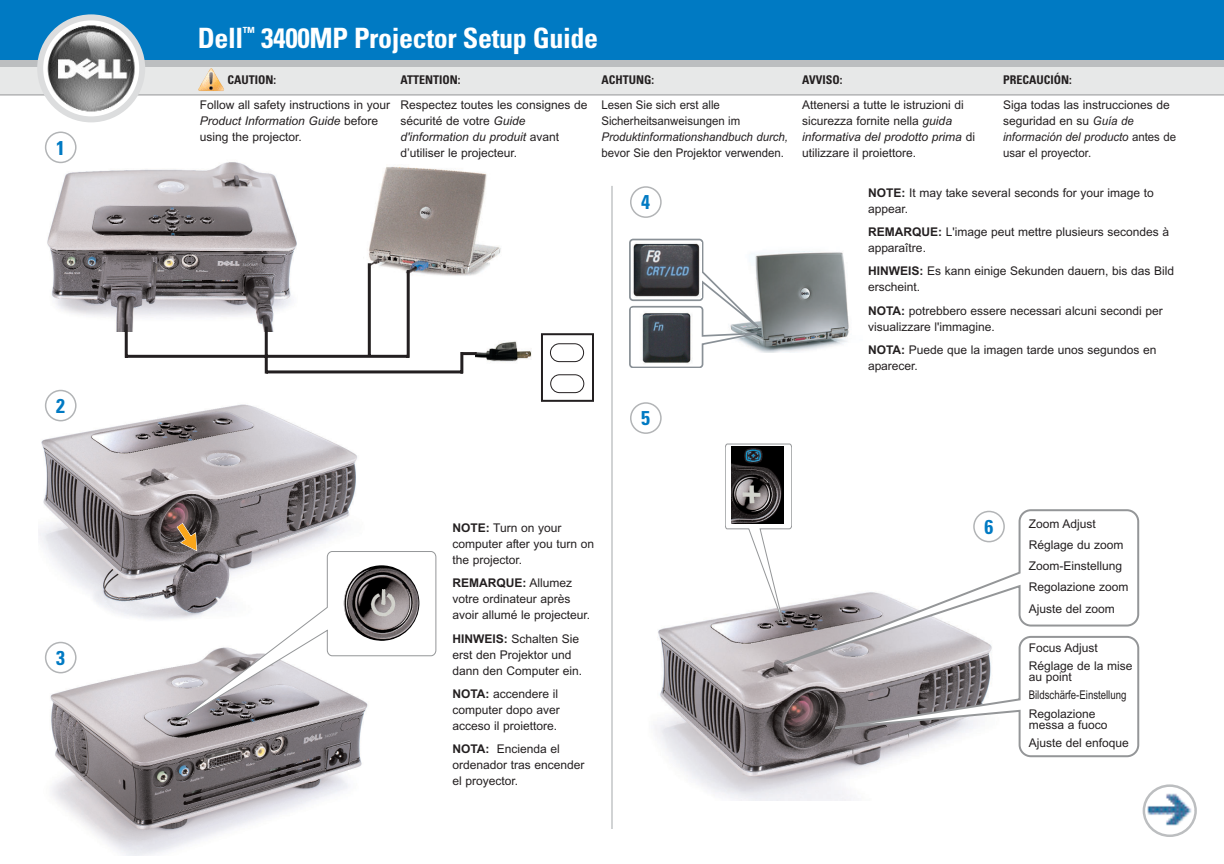
<style>
.page{position:relative;width:1224px;height:864px;background:#fff}
.page>*{position:absolute;margin:0;border:0;box-sizing:border-box;transform-origin:0 0}
.t1{font:700 condensed 28px "Univers 67";letter-spacing:-.015em;color:#fff}
.t2{font:700 condensed 20px "Univers 67";color:#007ac3}
.t3{font:12px/16px "Arial";color:#231f20}
.t4{font:12px/16px "Arial";color:#231f20;scale:.95 1}
.t5{font:700 condensed 12px "Univers 67";color:#231f20}
.t6{font:italic 12px "Arial";color:#231f20;scale:.95 1}
.s1{font-style:italic}
.s2{font-weight:700}
</style>
<div class="page">
<div style="left:0;top:67px;width:1224px;height:28px;background:#e7e8e8"></div>
<div style="left:0;top:38px;width:1224px;height:29px;background:#bcbec0"></div>
<div style="left:0;top:0;width:1224px;height:59px;background:#007ac3"></div>
<svg style="left:37px;top:14px;width:108px;height:108px"></svg>
<img style="left:46px;top:24px;width:89px;height:89px;border-radius:50%">
<svg style="left:630px;top:186px;width:32px;height:32px"></svg>
<img style="left:198px;top:68px;width:26px;height:24px">
<hr style="left:611px;top:186px;width:2px;height:643px;background:#d1d3d4">
<svg style="left:1143px;top:784px;width:54px;height:53px"></svg>
<img style="left:475px;top:341px;width:57px;height:21px">
<img style="left:367px;top:166px;width:134px;height:114px">
<img style="left:783px;top:251px;width:66px;height:102px">
<svg style="left:629px;top:239px;width:154px;height:129px"></svg>
<img style="left:632px;top:243px;width:69px;height:55px">
<img style="left:631px;top:309px;width:69px;height:55px">
<img style="left:50px;top:641px;width:312px;height:214px">
<img style="left:38px;top:404px;width:319px;height:216px">
<svg style="left:177px;top:551px;width:259px;height:172px"></svg>
<svg style="left:45px;top:642px;width:32px;height:31px"></svg>
<img style="left:655px;top:617px;width:241px;height:184px">
<svg style="left:725px;top:444px;width:67px;height:180px"></svg>
<img style="left:732px;top:447px;width:52px;height:77px">
<svg style="left:834px;top:665px;width:305px;height:92px"></svg>
<svg style="left:782px;top:509px;width:357px;height:156px"></svg>
<svg style="left:973px;top:511px;width:32px;height:31px"></svg>
<svg style="left:45px;top:390px;width:32px;height:31px"></svg>
<img style="left:47px;top:162px;width:250px;height:169px">
<hr style="left:125px;top:355px;width:284px;height:3px;background:#231f20">
<hr style="left:266px;top:370px;width:197px;height:3px;background:#231f20">
<hr style="left:407px;top:270px;width:3px;height:88px;background:#231f20">
<hr style="left:265px;top:327px;width:3px;height:47px;background:#231f20">
<hr style="left:368px;top:263px;width:3px;height:93px;background:#231f20">
<hr style="left:460px;top:352px;width:3px;height:21px;background:#231f20">
<hr style="left:125px;top:324px;width:3px;height:34px;background:#231f20">
<div style="left:541px;top:333px;width:53px;height:69px;border:2px solid #231f20"></div>
<div style="left:550px;top:343px;width:34px;height:19px;border:2px solid #231f20;border-radius:9px"></div>
<div style="left:550px;top:374px;width:34px;height:19px;border:2px solid #231f20;border-radius:9px"></div>
<svg style="left:45px;top:132px;width:32px;height:31px"></svg>
<hr style="left:461px;top:352px;width:16px;height:3px;background:#231f20">
<svg style="left:176px;top:522px;width:22px;height:30px"></svg>
<img style="left:344px;top:565px;width:75px;height:76px;border-radius:50%">
<svg style="left:630px;top:402px;width:32px;height:32px"></svg>
<h2 class="t2" style="left:56px;top:136px;width:10px">1</h2>
<h2 class="t2" style="left:56px;top:394px;width:10px">2</h2>
<h2 class="t2" style="left:56px;top:646px;width:10px">3</h2>
<h1 class="t1" style="left:198px;top:22px;width:402px">Dell<sup>™</sup> 3400MP Projector Setup Guide</h1>
<p class="t5" style="left:228px;top:72px;width:50px">CAUTION:</p>
<p class="t3" style="left:200px;top:97px;width:192px">Follow all safety instructions in your<br><span class="s1">Product Information Guide</span> before using the projector.</p>
<p class="t5" style="left:601px;top:72px;width:54px">ACHTUNG:</p>
<p class="t4" style="left:601px;top:97px;width:148px">Lesen Sie sich erst alle<br>Sicherheitsanweisungen im</p>
<p class="t6" style="left:601px;top:132px;width:198px">Produktinformationshandbuch durch,</p>
<p class="t4" style="left:601px;top:145px;width:194px">bevor Sie den Projektor verwenden.</p>
<p class="t5" style="left:401px;top:72px;width:61px">ATTENTION:</p>
<p class="t3" style="left:401px;top:97px;width:188px">Respectez toutes les consignes de sécurité de votre <span class="s1">Guide d'information du produit</span> avant d’utiliser le projecteur.</p>
<p class="t5" style="left:802px;top:72px;width:42px">AVVISO:</p>
<p class="t3" style="left:802px;top:97px;width:174px">Attenersi a tutte le istruzioni di sicurezza fornite nella <span class="s1">guida informativa del prodotto prima</span> di utilizzare il proiettore.</p>
<p class="t5" style="left:1003px;top:72px;width:70px">PRECAUCIÓN:</p>
<p class="t3" style="left:1003px;top:97px;width:175px">Siga todas las instrucciones de seguridad en su <span class="s1">Guía de información del producto</span> antes de usar el proyector.</p>
<h2 class="t2" style="left:641px;top:191px;width:10px">4</h2>
<p class="t3" style="left:868px;top:186px;width:287px"><span class="s2">NOTE:</span> It may take several seconds for your image to appear.</p>
<p class="t3" style="left:868px;top:225px;width:303px"><span class="s2">REMARQUE:</span> L'image peut mettre plusieurs secondes à apparaître.</p>
<p class="t3" style="left:868px;top:264px;width:308px"><span class="s2">HINWEIS:</span> Es kann einige Sekunden dauern, bis das Bild erscheint.</p>
<p class="t3" style="left:868px;top:303px;width:296px"><span class="s2">NOTA:</span> potrebbero essere necessari alcuni secondi per visualizzare l'immagine.</p>
<p class="t3" style="left:868px;top:343px;width:290px"><span class="s2">NOTA:</span> Puede que la imagen tarde unos segundos en aparecer.</p>
<p class="t3" style="left:452px;top:521px;width:143px"><span class="s2">NOTE:</span> Turn on your computer after you turn on the projector.</p>
<p class="t3" style="left:452px;top:576px;width:139px"><span class="s2">REMARQUE:</span> Allumez votre ordinateur après avoir allumé le projecteur.</p>
<p class="t3" style="left:452px;top:631px;width:131px"><span class="s2">HINWEIS:</span> Schalten Sie erst den Projektor und dann den Computer ein.</p>
<p class="t3" style="left:452px;top:687px;width:109px"><span class="s2">NOTA:</span> accendere il computer dopo aver acceso il proiettore.</p>
<p class="t3" style="left:452px;top:742px;width:134px"><span class="s2">NOTA:</span> Encienda el ordenador tras encender el proyector.</p>
<h2 class="t2" style="left:641px;top:407px;width:10px">5</h2>
<h2 class="t2" style="left:985px;top:515px;width:10px">6</h2>
<p class="t3" style="left:1029px;top:514px;width:101px;line-height:21.2px">Zoom Adjust<br>Réglage du zoom<br>Zoom-Einstellung<br>Regolazione zoom<br>Ajuste del zoom</p>
<p class="t3" style="left:1029px;top:640px;width:105px;line-height:18.2px">Focus Adjust<br>Réglage de la mise</p>
<p class="t3" style="left:1029px;top:669px;width:99px;line-height:18.2px">au point<br>Bildschärfe-Einstellung<br>Regolazione</p>
<p class="t3" style="left:1029px;top:716px;width:102px;line-height:18.2px">messa a fuoco<br>Ajuste del enfoque</p>
</div>
